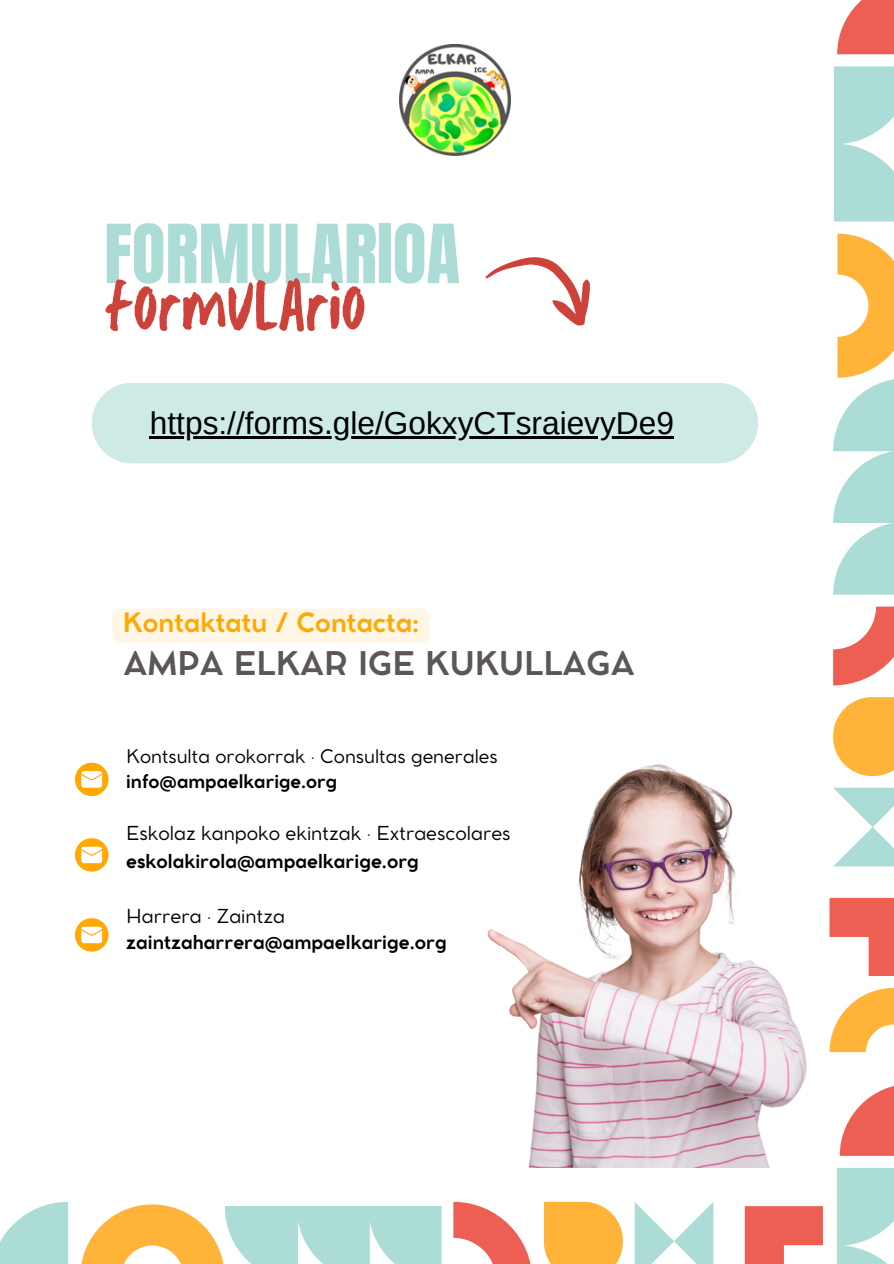
<style>
.page{position:relative;width:894px;height:1264px;background:#fff}
.page>*{position:absolute;margin:0;border:0;box-sizing:border-box;transform-origin:0 0}
.t1{font:69.15px "Anton";color:#acdcd6}
.t2{font:69.15px "TC Milo Regular";color:#cd433b}
.t3{font:700 32.25px "Cocomat Pro";color:#5b5755}
.t4{font:31.65px "Arimo";color:#000}
.t5{font:700 26.4px "Cocomat Pro";color:#ffa800}
.t6{font:700 19.05px/25.8px "Cocomat Pro";color:#000}
.t7{font:19.05px "Cocomat Pro";color:#000}
.t8{font:18.6px/24.8px "Cocomat Pro";color:#000}
.s1{font-weight:700}
.s2{font-weight:400}
</style>
<div class="page">
<img style="left:400px;top:45px;width:110px;height:110px">
<svg style="left:837px;top:1168px;width:56px;height:95px;background:#b8e1dc"></svg>
<svg style="left:81px;top:1204px;width:360px;height:59px"></svg>
<svg style="left:0;top:1202px;width:68px;height:61px"></svg>
<svg style="left:453px;top:1201px;width:78px;height:62px"></svg>
<svg style="left:544px;top:1201px;width:78px;height:62px;background:#ffb94a"></svg>
<svg style="left:634px;top:1202px;width:79px;height:61px"></svg>
<svg style="left:744px;top:1206px;width:78px;height:57px;background:#ef796e"></svg>
<svg style="left:833px;top:234px;width:60px;height:360px"></svg>
<svg style="left:837px;top:0;width:56px;height:54px;background:#ee7569"></svg>
<svg style="left:834px;top:66px;width:59px;height:155px;background:#b4dfda"></svg>
<img style="left:487px;top:685px;width:370px;height:482px">
<svg style="left:833px;top:606px;width:60px;height:79px"></svg>
<svg style="left:832px;top:697px;width:61px;height:79px"></svg>
<svg style="left:832px;top:787px;width:61px;height:79px"></svg>
<svg style="left:829px;top:897px;width:64px;height:78px"></svg>
<svg style="left:829px;top:987px;width:64px;height:65px"></svg>
<svg style="left:839px;top:1083px;width:54px;height:72px"></svg>
<div style="left:92px;top:383px;width:665px;height:80px;background:#cdeae6;border-radius:40px"></div>
<svg style="left:485px;top:257px;width:105px;height:69px"></svg>
<svg style="left:75px;top:762px;width:33px;height:34px"></svg>
<div style="left:112px;top:608px;width:318px;height:34px;background:#fff6e6;border-radius:9px"></div>
<svg style="left:75px;top:838px;width:33px;height:33px"></svg>
<svg style="left:75px;top:918px;width:33px;height:33px"></svg>
<hr style="left:150px;top:436px;width:523px;height:2px;background:#000">
<p class="t1" style="left:104px;top:204px;width:357px">FORMULARIOA</p>
<p class="t2" style="left:104px;top:261px;width:263px">formulario</p>
<h5 class="t4" style="left:150px;top:405px;width:525px">https://forms.gle/GokxyCTsraievyDe9</h5>
<p class="t5" style="left:123px;top:612px;width:298px">Kontaktatu / Contacta:</p>
<h2 class="t3" style="left:123px;top:651px;width:512px">AMPA ELKAR IGE KUKULLAGA</h2>
<h4 class="t8" style="left:126px;top:745px;width:373px">Kontsulta orokorrak · Consultas generales <span class="s1">info@ampaelkarige.org</span></h4>
<p class="t7" style="left:126px;top:826px;width:386px">Eskolaz kanpoko ekintzak · Extraescolares</p>
<p class="t6" style="left:126px;top:850px;width:294px">eskolakirola@ampaelkarige.org</p>
<p class="t6" style="left:126px;top:904px;width:322px"><span class="s2">Harrera · Zaintza </span>zaintzaharrera@ampaelkarige.org</p>
</div>
